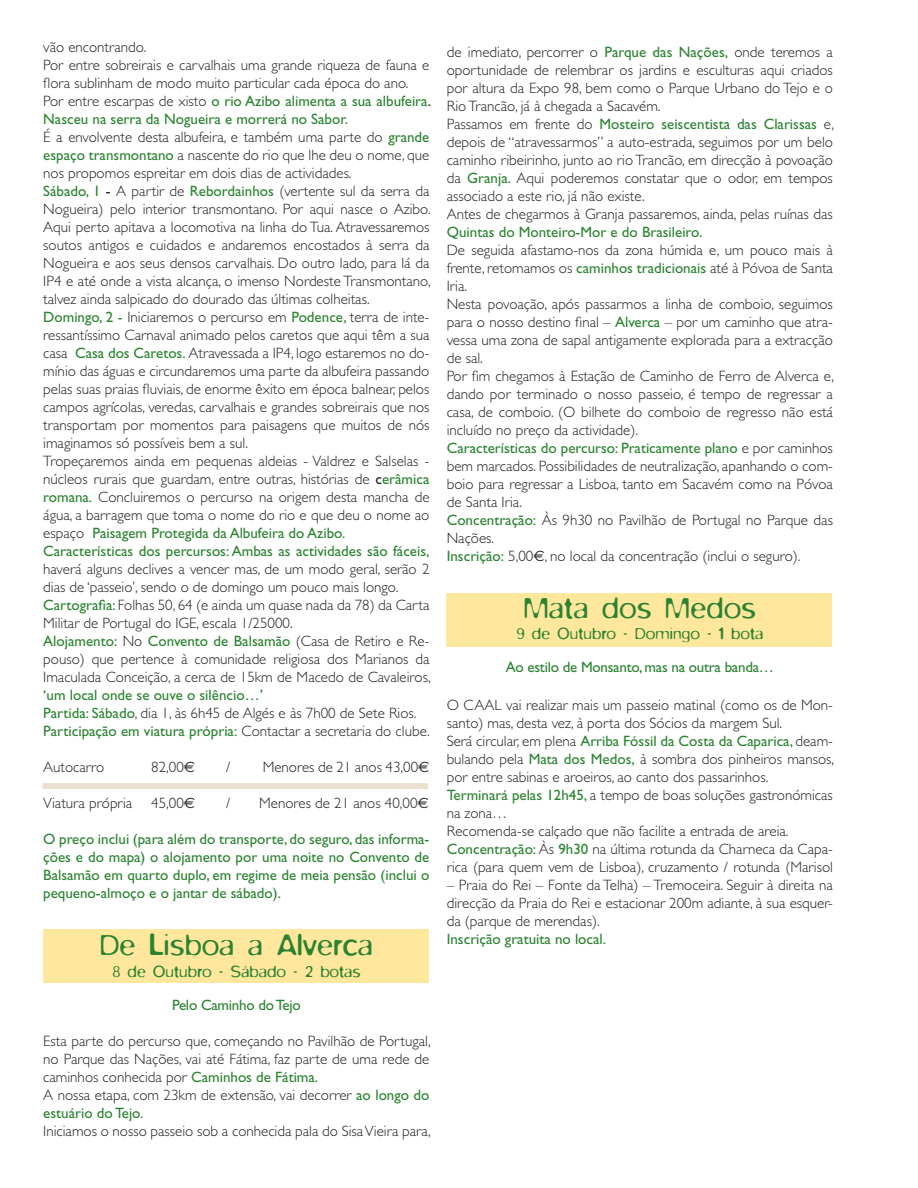
<style>
.page{position:relative;width:918px;height:1188px;background:#fff}
.page>*{position:absolute;margin:0;border:0;box-sizing:border-box;transform-origin:0 0}
.titulo_actividade{font:300 33px "Blur";color:#2b8331}
.subtitulo_actividade{font:300 18px "Blur";color:#2b8331}
.t1{font:300 15px/18px "Gill Sans";color:#231f20;text-align:justify}
.t2{font:15px/18px "Gill Sans";color:#2b8331}
.s1{font-weight:300;color:#231f20}
.s2{color:#231f20}
.s3{font-weight:400;color:#2b8331}
.s4{font-weight:400}
.s5{font-family:"Euro Sans";font-weight:400}
</style>
<div class="page">
<div style="left:43px;top:930px;width:385px;height:53px;background:#ffe79d"></div>
<div style="left:447px;top:593px;width:385px;height:53px;background:#ffe79d"></div>
<div style="left:43px;top:783px;width:385px;height:6px;background:#ebdfcf"></div>
<p class="t1" style="left:43px;top:38px;width:105px">vão encontrando.</p>
<p class="t1" style="left:43px;top:56px;width:388px">Por entre sobreirais e carvalhais uma grande riqueza de fauna e flora sublinham de modo muito particular cada época do ano.</p>
<p class="t2" style="left:43px;top:92px;width:389px"><span class="s1">Por entre escarpas de xisto</span> o rio Azibo alimenta a sua albufeira<span class="s2">.<br></span>Nasceu na serra da Nogueira e morrerá no Sabor.</p>
<p class="t1" style="left:43px;top:128px;width:388px">É a envolvente desta albufeira, e também uma parte do <span class="s3">grande espaço transmontano</span> a nascente do rio que lhe deu o nome, que nos propomos espreitar em dois dias de actividades.</p>
<p class="t1" style="left:43px;top:182px;width:389px"><span class="s3">Sábado, 1</span> <span class="s4">-</span> A partir de <span class="s3">Rebordainhos</span> (vertente sul da serra da Nogueira) pelo interior transmontano. Por aqui nasce o Azibo.<br>Aqui perto apitava a locomotiva na linha do Tua. Atravessaremos soutos antigos e cuidados e andaremos encostados à serra da Nogueira e aos seus densos carvalhais. Do outro lado, para lá da IP4 e até onde a vista alcança, o imenso Nordeste Transmontano, talvez ainda salpicado do dourado das últimas colheitas.</p>
<p class="t1" style="left:43px;top:308px;width:388px"><span class="s3">Domingo, 2 -</span> Iniciaremos o percurso em <span class="s3">Podence,</span> terra de inte&shy;ressantíssimo Carnaval animado pelos caretos que aqui têm a sua casa <span class="s3">Casa dos Caretos.</span> Atravessada a IP4, logo estaremos no do&shy;mínio das águas e circundaremos uma parte da albufeira passando pelas suas praias fluviais, de enorme êxito em época balnear, pelos campos agrícolas, veredas, carvalhais e grandes sobreirais que nos transportam por momentos para paisagens que muitos de nós imaginamos só possíveis bem a sul.</p>
<p class="t1" style="left:43px;top:452px;width:388px">Tropeçaremos ainda em pequenas aldeias - Valdrez e Salselas - núcleos rurais que guardam, entre outras, histórias de <span class="s4">c</span><span class="s3">erâmica romana.</span> Concluiremos o percurso na origem desta mancha de água, a barragem que toma o nome do rio e que deu o nome ao espaço <span class="s3">Paisagem Protegida da Albufeira do Azibo.</span></p>
<p class="t1" style="left:43px;top:542px;width:388px"><span class="s3">Características dos percursos: Ambas as actividades são fáceis, </span>haverá alguns declives a vencer mas, de um modo geral, serão 2 dias de ‘passeio’, sendo o de domingo um pouco mais longo.</p>
<p class="t1" style="left:43px;top:596px;width:388px"><span class="s3">Cartografia:</span> Folhas 50, 64 (e ainda um quase nada da 78) da Carta<br>Militar de Portugal do IGE, escala 1/25000.</p>
<p class="t1" style="left:43px;top:632px;width:389px"><span class="s3">Alojamento:</span> No <span class="s3">Convento de Balsamão</span> (Casa de Retiro e Re&shy;pouso) que pertence à comunidade religiosa dos Marianos da Imaculada Conceição, a cerca de 15km de Macedo de Cavaleiros, <span class="s3">‘um local onde se ouve o silêncio…’</span></p>
<p class="t1" style="left:43px;top:704px;width:375px"><span class="s3">Partida: Sábado</span>, dia 1, às 6h45 de Algés e às 7h00 de Sete Rios.</p>
<p class="t2" style="left:43px;top:722px;width:388px">Participação em viatura própria: <span class="s1">Contactar a secretaria do clube.</span></p>
<p class="t1" style="left:43px;top:758px;width:63px">Autocarro</p>
<p class="t1" style="left:151px;top:758px;width:45px">82,00<span class="s5">€</span></p>
<p class="t1" style="left:226px;top:758px;width:6px">/</p>
<p class="t1" style="left:263px;top:758px;width:168px">Menores de 21 anos 43,00<span class="s5">€</span></p>
<p class="t1" style="left:43px;top:794px;width:90px">Viatura própria</p>
<p class="t1" style="left:151px;top:794px;width:45px">45,00<span class="s5">€</span></p>
<p class="t1" style="left:226px;top:794px;width:6px">/</p>
<p class="t1" style="left:259px;top:794px;width:171px">Menores de 21 anos 40,00<span class="s5">€</span></p>
<p class="t2" style="left:43px;top:830px;width:388px;text-align:justify">O preço inclui (para além do transporte, do seguro, das informa&shy;ções e do mapa) o alojamento por uma noite no Convento de Balsamão em quarto duplo, em regime de meia pensão (inclui o pequeno-almoço e o jantar de sábado).</p>
<p class="titulo_actividade" style="left:100px;top:927px;width:275px">De Lisboa a Alverca</p>
<p class="subtitulo_actividade" style="left:112px;top:961px;width:250px">8 de Outubro - Sábado - 2 botas</p>
<p class="t2" style="left:172px;top:996px;width:130px">Pelo Caminho do Tejo</p>
<p class="t1" style="left:43px;top:1032px;width:389px">Esta parte do percurso que, começando no Pavilhão de Portugal, no Parque das Nações, vai até Fátima, faz parte de uma rede de caminhos conhecida por <span class="s3">Caminhos de Fátima.</span></p>
<p class="t1" style="left:43px;top:1086px;width:388px">A nossa etapa, com 23km de extensão, vai decorrer <span class="s3">ao longo do estuário do Tejo</span>.</p>
<p class="t1" style="left:43px;top:1122px;width:389px">Iniciamos o nosso passeio sob a conhecida pala do Sisa Vieira para,</p>
<p class="t1" style="left:447px;top:43px;width:388px">de imediato, percorrer o <span class="s3">Parque das Nações,</span> onde teremos a oportunidade de relembrar os jardins e esculturas aqui criados por altura da Expo 98, bem como o Parque Urbano do Tejo e o Rio Trancão, já à chegada a Sacavém.</p>
<p class="t1" style="left:447px;top:115px;width:389px">Passamos em frente do <span class="s3">Mosteiro seiscentista das Clarissas</span> e, depois de “atravessarmos” a auto-estrada, seguimos por um belo caminho ribeirinho, junto ao rio Trancão, em direcção à povoação da <span class="s3">Granja.</span> Aqui poderemos constatar que o odor, em tempos associado a este rio, já não existe.</p>
<p class="t1" style="left:447px;top:205px;width:388px">Antes de chegarmos à Granja passaremos, ainda, pelas ruínas das<br><span class="s3">Quintas do Monteiro-Mor e do Brasileiro.</span></p>
<p class="t1" style="left:447px;top:241px;width:388px">De seguida afastamo-nos da zona húmida e, um pouco mais à frente, retomamos os <span class="s3">caminhos tradicionais</span> até à Póvoa de Santa Iria.</p>
<p class="t1" style="left:447px;top:295px;width:388px">Nesta povoação, após passarmos a linha de comboio, seguimos para o nosso destino final – <span class="s3">Alverca</span> – por um caminho que atra&shy;vessa uma zona de sapal antigamente explorada para a extracção de sal.</p>
<p class="t1" style="left:447px;top:367px;width:389px">Por fim chegamos à Estação de Caminho de Ferro de Alverca e, dando por terminado o nosso passeio, é tempo de regressar a casa, de comboio. (O bilhete do comboio de regresso não está incluído no preço da actividade).</p>
<p class="t1" style="left:447px;top:439px;width:388px"><span class="s3">Características do percurso: Praticamente plano</span> e por caminhos bem marcados. Possibilidades de neutralização, apanhando o com&shy;boio para regressar a Lisboa, tanto em Sacavém como na Póvoa de Santa Iria.</p>
<p class="t1" style="left:447px;top:511px;width:388px"><span class="s3">Concentração:</span> Às 9h30 no Pavilhão de Portugal no Parque das<br>Nações.</p>
<p class="t1" style="left:447px;top:547px;width:355px"><span class="s3">Inscrição:</span> 5,00<span class="s5">€</span>, no local da concentração (inclui o seguro).</p>
<p class="titulo_actividade" style="left:524px;top:589px;width:234px">Mata dos Medos</p>
<p class="subtitulo_actividade" style="left:516px;top:624px;width:249px">9 de Outubro - Domingo - 1 bota</p>
<p class="t2" style="left:506px;top:658px;width:270px">Ao estilo de Monsanto, mas na outra banda…</p>
<p class="t1" style="left:447px;top:696px;width:388px">O CAAL vai realizar mais um passeio matinal (como os de Mon&shy;santo) mas, desta vez, à porta dos Sócios da margem Sul.</p>
<p class="t1" style="left:447px;top:732px;width:389px">Será circular, em plena <span class="s3">Arriba Fóssil da Costa da Caparica,</span> deam&shy;bulando pela <span class="s3">Mata dos Medos,</span> à sombra dos pinheiros mansos, por entre sabinas e aroeiros, ao canto dos passarinhos.</p>
<p class="t1" style="left:447px;top:786px;width:388px"><span class="s3">Terminará pelas 12h45,</span> a tempo de boas soluções gastronómicas na zona…</p>
<p class="t1" style="left:447px;top:822px;width:343px">Recomenda-se calçado que não facilite a entrada de areia.</p>
<p class="t1" style="left:447px;top:840px;width:388px"><span class="s3">Concentração:</span> Às <span class="s3">9h30</span> na última rotunda da Charneca da Capa&shy;rica (para quem vem de Lisboa), cruzamento / rotunda (Marisol</p>
<p class="t1" style="left:447px;top:876px;width:388px">– Praia do Rei – Fonte da Telha) – Tremoceira. Seguir à direita na direcção da Praia do Rei e estacionar 200m adiante, à sua esquer&shy;da (parque de merendas).</p>
<p class="t2" style="left:447px;top:930px;width:161px">Inscrição gratuita no local.</p>
</div>
